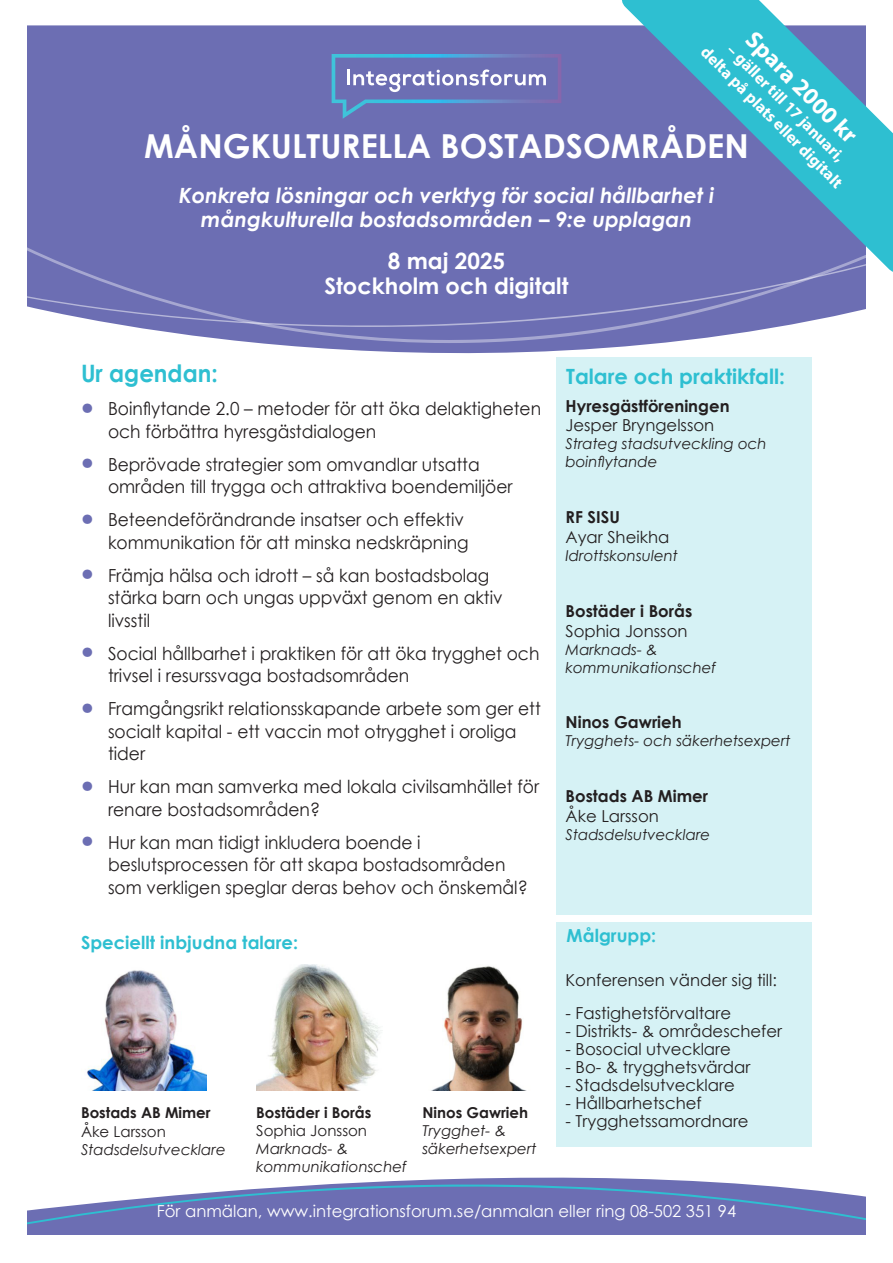
<style>
.page{position:relative;width:893px;height:1263px;background:#fff}
.page>*{position:absolute;margin:0;border:0;box-sizing:border-box;transform-origin:0 0}
.t1{font:700 33px "Century Gothic";color:#fff}
.t2{font:700 24px "Myriad Pro";color:#fff}
.t3{font:700 24px "Century Gothic";color:#2ebfd1;scale:.95 1}
.t4{font:700 22.5px "Century Gothic";color:#fff}
.t5{font:italic 700 21px/24px "Century Gothic";color:#fff;text-align:center}
.t6{font:700 21px "Century Gothic";color:#2ebfd1}
.t7{font:18px/22.5px "Century Gothic";color:#231f20;scale:.95 1}
.t8{font:700 18px "Century Gothic";color:#2ebfd1}
.t9{font:16.5px/19.8px "Century Gothic";color:#231f20}
.t10{font:700 16.5px/19.8px "Century Gothic";color:#231f20}
.t11{font:16.5px "Century Gothic";color:#fff}
.t12{font:700 16.5px "Myriad Pro";color:#fff}
.t13{font:italic 15px/18px "Century Gothic";color:#231f20}
.t14{font:700 15px/19.8px "Century Gothic";color:#231f20}
.s1{font-family:"Myriad Pro";font-size:45px;color:#6c6eb3}
.s2{font-weight:400}
.s3{font-style:normal}
.s4{font-weight:700}
</style>
<div class="page">
<div style="left:27px;top:25px;width:612px;height:329px;background:#6c6eb3"></div>
<svg style="left:27px;top:207px;width:743px;height:138px;fill:#6c6eb3"></svg>
<div style="left:27px;top:217px;width:839px;height:111px;background:#6c6eb3"></div>
<svg style="left:27px;top:1177px;width:839px;height:57px;fill:#6c6eb3"></svg>
<svg style="left:617px;top:0;width:276px;height:277px;background:#6198c4"></svg>
<div style="left:556px;top:357px;width:256px;height:557px;background:#d6f2f5"></div>
<div style="left:556px;top:922px;width:256px;height:225px;background:#d6f2f5"></div>
<img style="left:87px;top:970px;width:120px;height:121px">
<img style="left:256px;top:965px;width:126px;height:126px">
<img style="left:431px;top:966px;width:96px;height:125px">
<svg style="left:332px;top:54px;width:229px;height:65px;background:#7380bc"></svg>
<p class="t2" style="left:761px;top:24px;width:148px;rotate:45deg">Spara 2000 kr</p>
<p class="t12" style="left:711px;top:41px;width:194px;rotate:45deg">delta på plats eller digitalt</p>
<p class="t12" style="left:737px;top:39px;width:160px;rotate:45deg">– gäller till 17 januari,</p>
<p class="t1" style="left:144px;top:120px;width:606px">MÅNGKULTURELLA BOSTADSOMRÅDEN</p>
<p class="t5" style="left:179px;top:182px;width:537px">Konkreta lösningar och verktyg för social hållbarhet i mångkulturella bostadsområden – 9:e upplagan</p>
<p class="t4" style="left:388px;top:243px;width:119px">8 maj 2025</p>
<p class="t4" style="left:325px;top:269px;width:245px">Stockholm och digitalt</p>
<p class="t3" style="left:81px;top:355px;width:146px">Ur agendan:</p>
<p class="t7" style="left:108px;top:397px;width:457px;text-indent:-27px"><span class="s1">•</span> Boinflytande 2.0 – metoder för att öka delaktigheten och förbättra hyresgästdialogen</p>
<p class="t7" style="left:108px;top:453px;width:427px;text-indent:-27px"><span class="s1">•</span> Beprövade strategier som omvandlar utsatta områden till trygga och attraktiva boendemiljöer</p>
<p class="t7" style="left:81px;top:508px;width:410px;text-align:right"><span class="s1">•</span> Beteendeförändrande insatser och effektiv kommunikation för att minska nedskräpning</p>
<p class="t7" style="left:108px;top:564px;width:417px;text-indent:-27px"><span class="s1">•</span> Främja hälsa och idrott – så kan bostadsbolag stärka barn och ungas uppväxt genom en aktiv livsstil</p>
<p class="t7" style="left:108px;top:642px;width:456px;text-indent:-27px"><span class="s1">•</span> Social hållbarhet i praktiken för att öka trygghet och trivsel i resurssvaga bostadsområden</p>
<p class="t7" style="left:108px;top:697px;width:457px;text-indent:-27px"><span class="s1">•</span> Framgångsrikt relationsskapande arbete som ger ett socialt kapital - ett vaccin mot otrygghet i oroliga tider</p>
<p class="t7" style="left:108px;top:775px;width:455px;text-indent:-27px"><span class="s1">•</span> Hur kan man samverka med lokala civilsamhället för renare bostadsområden?</p>
<p class="t7" style="left:108px;top:831px;width:443px;text-indent:-27px"><span class="s1">•</span> Hur kan man tidigt inkludera boende i beslutsprocessen för att skapa bostadsområden som verkligen speglar deras behov och önskemål?</p>
<p class="t8" style="left:81px;top:929px;width:219px">Speciellt inbjudna talare:</p>
<p class="t14" style="left:81px;top:1101px;width:131px">Bostads AB Mimer<br><span class="s2">Åke Larsson</span></p>
<p class="t13" style="left:81px;top:1141px;width:146px">Stadsdelsutvecklare</p>
<p class="t14" style="left:256px;top:1101px;width:117px">Bostäder i Borås</p>
<p class="t13" style="left:256px;top:1121px;width:152px"><span class="s3">Sophia Jonsson<br></span>Marknads- &amp; kommunikationschef</p>
<p class="t14" style="left:422px;top:1101px;width:107px">Ninos Gawrieh</p>
<p class="t13" style="left:422px;top:1121px;width:116px">Trygghet- &amp; säkerhetsexpert</p>
<p class="t6" style="left:566px;top:360px;width:220px">Talare och praktikfall:</p>
<p class="t10" style="left:566px;top:395px;width:166px">Hyresgästföreningen<br><span class="s2">Jesper Bryngelsson</span></p>
<p class="t13" style="left:566px;top:435px;width:203px">Strateg stadsutveckling och boinflytande</p>
<p class="t9" style="left:566px;top:507px;width:105px"><span class="s4">RF SISU<br></span>Ayar Sheikha</p>
<p class="t13" style="left:566px;top:546px;width:114px">Idrottskonsulent</p>
<p class="t10" style="left:566px;top:600px;width:128px">Bostäder i Borås<br><span class="s2">Sophia Jonsson</span></p>
<p class="t13" style="left:566px;top:640px;width:152px">Marknads- &amp; kommunikationschef</p>
<p class="t10" style="left:566px;top:712px;width:118px">Ninos Gawrieh</p>
<p class="t13" style="left:566px;top:732px;width:227px">Trygghets- och säkerhetsexpert</p>
<p class="t10" style="left:566px;top:785px;width:144px">Bostads AB Mimer<br><span class="s2">Åke Larsson</span></p>
<p class="t13" style="left:566px;top:825px;width:146px">Stadsdelsutvecklare</p>
<p class="t8" style="left:567px;top:921px;width:91px">Målgrupp:</p>
<p class="t9" style="left:566px;top:970px;width:213px">Konferensen vänder sig till:</p>
<p class="t9" style="left:566px;top:1003px;width:167px">- Fastighetsförvaltare</p>
<p class="t9" style="left:566px;top:1021px;width:218px">- Distrikts- &amp; områdeschefer</p>
<p class="t9" style="left:566px;top:1039px;width:167px">- Bosocial utvecklare</p>
<p class="t9" style="left:566px;top:1057px;width:186px">- Bo- &amp; trygghetsvärdar</p>
<p class="t9" style="left:566px;top:1075px;width:171px">- Stadsdelsutvecklare</p>
<p class="t9" style="left:566px;top:1093px;width:138px">- Hållbarhetschef</p>
<p class="t9" style="left:566px;top:1111px;width:185px">- Trygghetssamordnare</p>
<p class="t11" style="left:157px;top:1199px;width:581px">För anmälan, www.integrationsforum.se/anmalan eller ring 08-502 351 94</p>
</div>
